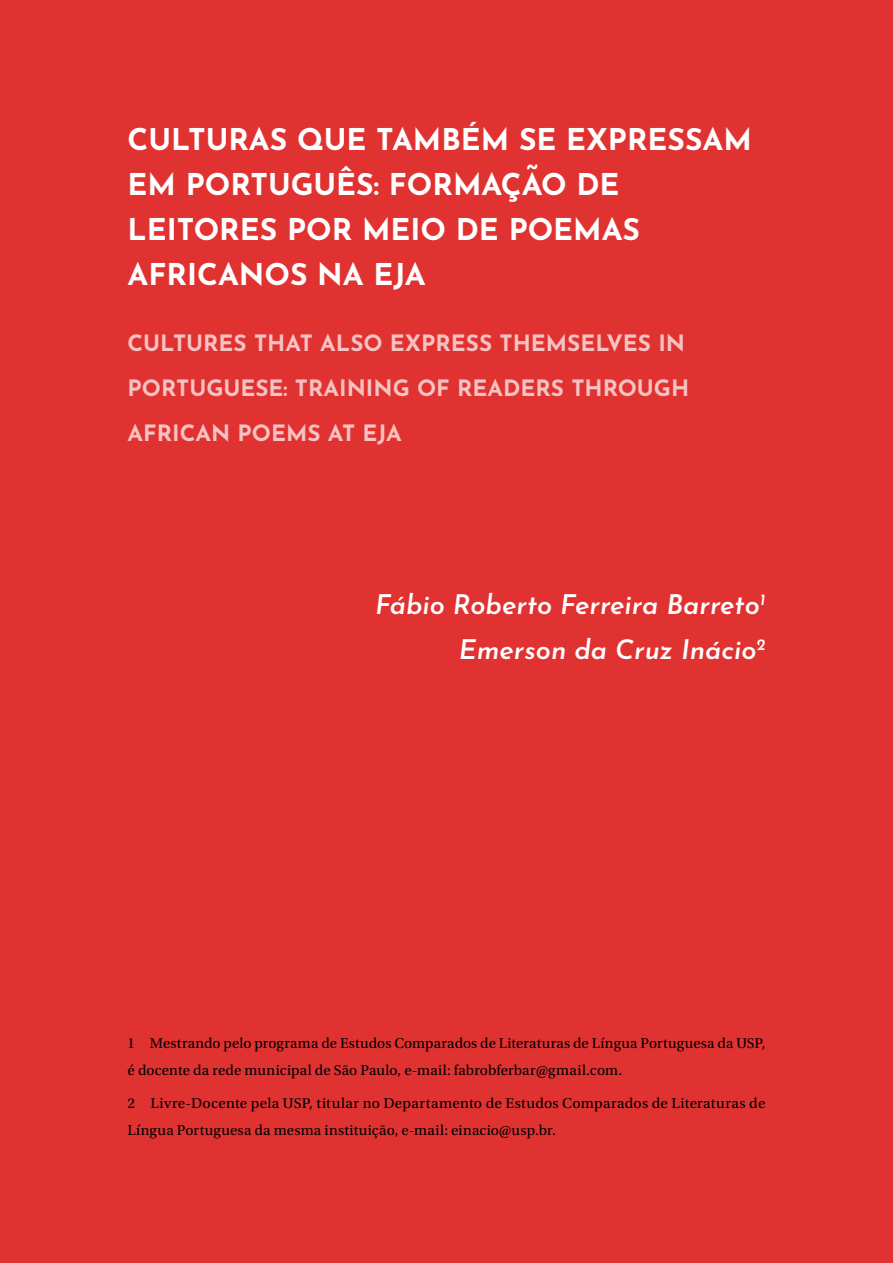
<style>
.page{position:relative;width:893px;height:1263px;background:#e13232}
.page>*{position:absolute;margin:0;border:0;box-sizing:border-box;transform-origin:0 0}
.t1{font:700 30px/45px "Josefin Sans";color:#fff}
.t2{font:italic 600 27px/45px "Josefin Sans";color:#fff;text-align:right}
.t3{font:700 22.5px/45px "Josefin Sans";color:#f6c2c2}
.t4{font:15px/27px "Utopia Std";letter-spacing:.01em;color:#000}
</style>
<div class="page">
<h1 class="t1" style="left:128px;top:113px;width:626px">CULTURAS QUE TAMBÉM SE EXPRESSAM<br>EM PORTUGUÊS: FORMAÇÃO DE<br>LEITORES POR MEIO DE POEMAS<br>AFRICANOS NA EJA</h1>
<h3 class="t3" style="left:128px;top:318px;width:563px">CULTURES THAT ALSO EXPRESS THEMSELVES IN<br>PORTUGUESE: TRAINING OF READERS THROUGH<br>AFRICAN POEMS AT EJA</h3>
<h2 class="t2" style="left:375px;top:580px;width:392px">Fábio Roberto Ferreira Barreto<sup>1<br></sup>Emerson da Cruz Inácio<sup>2</sup></h2>
<p class="t4" style="left:128px;top:1030px;width:639px">1 Mestrando pelo programa de Estudos Comparados de Literaturas de Língua Portuguesa da USP, é docente da rede municipal de São Paulo, e-mail: fabrobferbar@gmail.com.</p>
<p class="t4" style="left:128px;top:1090px;width:639px">2 Livre-Docente pela USP, titular no Departamento de Estudos Comparados de Literaturas de<br>Língua Portuguesa da mesma instituição, e-mail: einacio@usp.br.</p>
</div>
